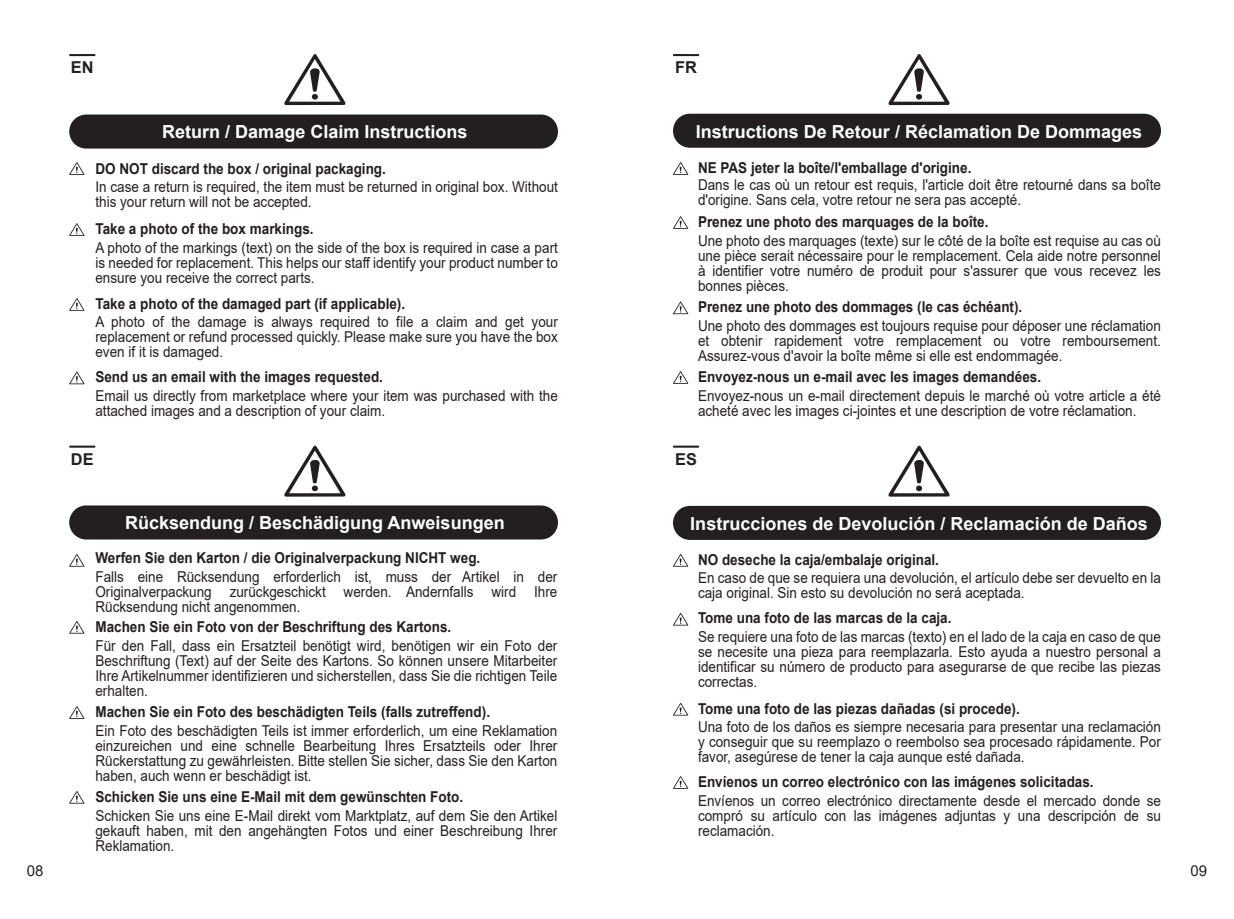
<style>
.page{position:relative;width:1234px;height:919px;background:#fff}
.page>*{position:absolute;margin:0;border:0;box-sizing:border-box;transform-origin:0 0}
.t1{font:700 18px "Arial";color:#fff}
.t2{font:700 16.35px "Arial";color:#231f20}
.t3{font:15px/15px "Arial";color:#231f20;text-align:justify;scale:.9 1}
.t4{font:700 15px "Arial";color:#231f20;scale:.9 1}
.t5{font:15px "Arial";color:#231f20}
</style>
<div class="page">
<div style="left:672px;top:114px;width:488px;height:34px;background:#231f20;border-radius:17px"></div>
<div style="left:672px;top:506px;width:488px;height:34px;background:#231f20;border-radius:17px"></div>
<hr style="left:672px;top:54px;width:27px;height:2px;background:#231f20">
<hr style="left:672px;top:445px;width:27px;height:2px;background:#231f20">
<svg style="left:888px;top:54px;width:61px;height:51px"></svg>
<svg style="left:888px;top:445px;width:61px;height:52px"></svg>
<svg style="left:673px;top:162px;width:15px;height:13px"></svg>
<svg style="left:673px;top:216px;width:15px;height:13px"></svg>
<svg style="left:673px;top:301px;width:15px;height:13px"></svg>
<svg style="left:673px;top:371px;width:15px;height:13px"></svg>
<svg style="left:673px;top:554px;width:15px;height:12px"></svg>
<svg style="left:673px;top:612px;width:15px;height:13px"></svg>
<svg style="left:673px;top:702px;width:15px;height:13px"></svg>
<svg style="left:673px;top:776px;width:15px;height:12px"></svg>
<hr style="left:69px;top:54px;width:26px;height:2px;background:#231f20">
<hr style="left:69px;top:445px;width:26px;height:2px;background:#231f20">
<div style="left:69px;top:114px;width:489px;height:34px;background:#231f20;border-radius:17px"></div>
<div style="left:69px;top:505px;width:489px;height:34px;background:#231f20;border-radius:17px"></div>
<svg style="left:284px;top:54px;width:62px;height:51px"></svg>
<svg style="left:284px;top:445px;width:62px;height:52px"></svg>
<svg style="left:69px;top:162px;width:16px;height:13px"></svg>
<svg style="left:69px;top:223px;width:16px;height:13px"></svg>
<svg style="left:69px;top:298px;width:16px;height:13px"></svg>
<svg style="left:69px;top:371px;width:16px;height:13px"></svg>
<svg style="left:69px;top:554px;width:16px;height:12px"></svg>
<svg style="left:69px;top:621px;width:16px;height:12px"></svg>
<svg style="left:69px;top:706px;width:16px;height:12px"></svg>
<svg style="left:69px;top:791px;width:16px;height:12px"></svg>
<p class="t2" style="left:71px;top:56px;width:24px">EN</p>
<p class="t1" style="left:162px;top:119px;width:307px">Return / Damage Claim Instructions</p>
<p class="t4" style="left:95px;top:158px;width:324px">DO NOT discard the box / original packaging.</p>
<p class="t3" style="left:95px;top:179px;width:515px">In case a return is required, the item must be returned in original box. Without this your return will not be accepted.</p>
<p class="t4" style="left:95px;top:218px;width:244px">Take a photo of the box markings.</p>
<p class="t3" style="left:95px;top:240px;width:515px">A photo of the markings (text) on the side of the box is required in case a part is needed for replacement. This helps our staff identify your product number to ensure you receive the correct parts.</p>
<p class="t3" style="left:95px;top:314px;width:515px">A photo of the damage is always required to file a claim and get your replacement or refund processed quickly. Please make sure you have the box even if it is damaged.</p>
<p class="t3" style="left:95px;top:388px;width:515px">Email us directly from marketplace where your item was purchased with the attached images and a description of your claim.</p>
<p class="t4" style="left:95px;top:292px;width:345px">Take a photo of the damaged part (if applicable).</p>
<p class="t4" style="left:95px;top:366px;width:321px">Send us an email with the images requested.</p>
<p class="t2" style="left:71px;top:447px;width:24px">DE</p>
<p class="t1" style="left:125px;top:510px;width:381px">Rücksendung / Beschädigung Anweisungen</p>
<p class="t4" style="left:95px;top:547px;width:429px">Werfen Sie den Karton / die Originalverpackung NICHT weg.</p>
<p class="t3" style="left:95px;top:568px;width:514px">Falls eine Rücksendung erforderlich ist, muss der Artikel in der Originalverpackung zurückgeschickt werden. Andernfalls wird Ihre Rücksendung nicht angenommen.</p>
<p class="t4" style="left:95px;top:616px;width:397px">Machen Sie ein Foto von der Beschriftung des Kartons.</p>
<p class="t3" style="left:95px;top:638px;width:514px">Für den Fall, dass ein Ersatzteil benötigt wird, benötigen wir ein Foto der Beschriftung (Text) auf der Seite des Kartons. So können unsere Mitarbeiter Ihre Artikelnummer identifizieren und sicherstellen, dass Sie die richtigen Teile erhalten.</p>
<p class="t3" style="left:95px;top:723px;width:514px">Ein Foto des beschädigten Teils ist immer erforderlich, um eine Reklamation einzureichen und eine schnelle Bearbeitung Ihres Ersatzteils oder Ihrer Rückerstattung zu gewährleisten. Bitte stellen Sie sicher, dass Sie den Karton haben, auch wenn er beschädigt ist.</p>
<p class="t3" style="left:95px;top:808px;width:514px">Schicken Sie uns eine E-Mail direkt vom Marktplatz, auf dem Sie den Artikel gekauft haben, mit den angehängten Fotos und einer Beschreibung Ihrer Reklamation.</p>
<p class="t4" style="left:95px;top:701px;width:440px">Machen Sie ein Foto des beschädigten Teils (falls zutreffend).</p>
<p class="t4" style="left:95px;top:786px;width:410px">Schicken Sie uns eine E-Mail mit dem gewünschten Foto.</p>
<p class="t2" style="left:675px;top:56px;width:23px">FR</p>
<p class="t1" style="left:695px;top:119px;width:448px">Instructions De Retour / Réclamation De Dommages</p>
<p class="t3" style="left:697px;top:177px;width:516px">Dans le cas où un retour est requis, l'article doit être retourné dans sa boîte d'origine. Sans cela, votre retour ne sera pas accepté.</p>
<p class="t4" style="left:697px;top:157px;width:305px">NE PAS jeter la boîte/l'emballage d'origine.</p>
<p class="t4" style="left:697px;top:211px;width:324px">Prenez une photo des marquages de la boîte.</p>
<p class="t3" style="left:697px;top:233px;width:516px">Une photo des marquages (texte) sur le côté de la boîte est requise au cas où une pièce serait nécessaire pour le remplacement. Cela aide notre personnel à identifier votre numéro de produit pour s'assurer que vous recevez les bonnes pièces.</p>
<p class="t3" style="left:697px;top:317px;width:516px">Une photo des dommages est toujours requise pour déposer une réclamation et obtenir rapidement votre remplacement ou votre remboursement.<br>Assurez-vous d'avoir la boîte même si elle est endommagée.</p>
<p class="t3" style="left:697px;top:387px;width:516px">Envoyez-nous un e-mail directement depuis le marché où votre article a été acheté avec les images ci-jointes et une description de votre réclamation.</p>
<p class="t4" style="left:697px;top:296px;width:362px">Prenez une photo des dommages (le cas échéant).</p>
<p class="t4" style="left:697px;top:366px;width:382px">Envoyez-nous un e-mail avec les images demandées.</p>
<p class="t2" style="left:675px;top:447px;width:23px">ES</p>
<p class="t1" style="left:690px;top:511px;width:459px">Instrucciones de Devolución / Reclamación de Daños</p>
<p class="t4" style="left:697px;top:548px;width:269px">NO deseche la caja/embalaje original.</p>
<p class="t3" style="left:697px;top:569px;width:515px">En caso de que se requiera una devolución, el artículo debe ser devuelto en la caja original. Sin esto su devolución no será aceptada.</p>
<p class="t4" style="left:697px;top:607px;width:283px">Tome una foto de las marcas de la caja.</p>
<p class="t3" style="left:697px;top:629px;width:516px">Se requiere una foto de las marcas (texto) en el lado de la caja en caso de que se necesite una pieza para reemplazarla. Esto ayuda a nuestro personal a identificar su número de producto para asegurarse de que recibe las piezas correctas.</p>
<p class="t3" style="left:697px;top:719px;width:516px">Una foto de los daños es siempre necesaria para presentar una reclamación y conseguir que su reemplazo o reembolso sea procesado rápidamente. Por favor, asegúrese de tener la caja aunque esté dañada.</p>
<p class="t3" style="left:697px;top:792px;width:516px">Envíenos un correo electrónico directamente desde el mercado donde se compró su artículo con las imágenes adjuntas y una descripción de su reclamación.</p>
<p class="t4" style="left:697px;top:697px;width:359px">Tome una foto de las piezas dañadas (si procede).</p>
<p class="t4" style="left:697px;top:771px;width:441px">Envíenos un correo electrónico con las imágenes solicitadas.</p>
<p class="t5" style="left:27px;top:859px;width:18px">08</p>
<p class="t5" style="left:1190px;top:859px;width:18px">09</p>
</div>
